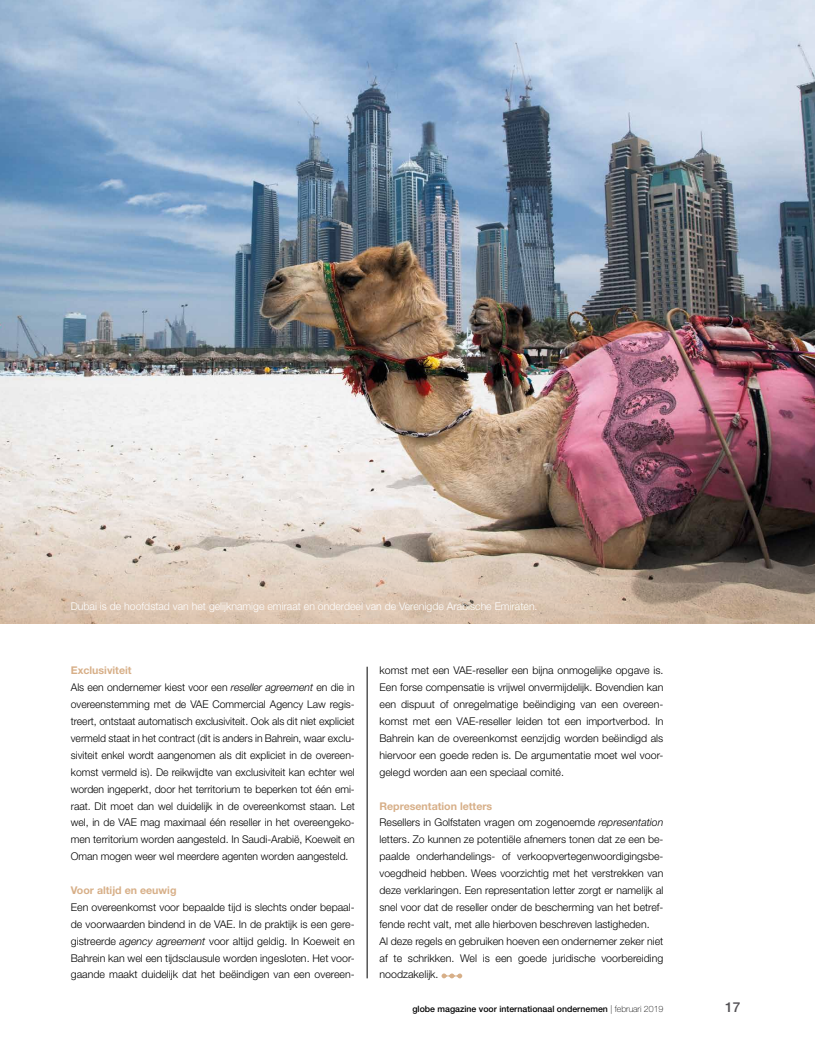
<style>
.page{position:relative;width:815px;height:1046px;background:#fff}
.page>*{position:absolute;margin:0;border:0;box-sizing:border-box;transform-origin:0 0}
.t1{font:500 13.75px "Helvetica Neue LT";color:#535155}
.t2{font:300 10.62px/16.9px "Helvetica Neue LT";letter-spacing:-.005em;color:#000}
.t3{font:300 10.62px "Helvetica Neue LT";color:#fff}
.t4{font:700 10.62px "Helvetica Neue LT";color:#d7af88}
.t5{font:500 8.75px "Helvetica Neue LT";color:#000}
.s1{font-weight:700;color:#d7af88}
.s2{font-style:italic}
.s3{font-weight:100}
</style>
<div class="page">
<img style="left:0;top:0;width:815px;height:504px">
<svg style="left:442px;top:973px;width:20px;height:5px"></svg>
<hr style="left:367px;top:666px;width:1px;height:312px;background:#000">
<svg style="left:0;top:504px;width:815px;height:119px;background:#bbaa9c"></svg>
<p class="t3" style="left:71px;top:599px;width:468px">Dubai is de hoofdstad van het gelijknamige emiraat en onderdeel van de Verenigde Arabische Emiraten.</p>
<p class="t2" style="left:71px;top:662px;width:285px"><span class="s1">Exclusiviteit<br></span>Als een ondernemer kiest voor een <span class="s2">reseller agreement</span> en die in overeenstemming met de VAE Commercial Agency Law regis&shy;treert, ontstaat automatisch exclusiviteit. Ook als dit niet expliciet vermeld staat in het contract (dit is anders in Bahrein, waar exclu&shy;siviteit enkel wordt aangenomen als dit expliciet in de overeen&shy;komst vermeld is). De reikwijdte van exclusiviteit kan echter wel worden ingeperkt, door het territorium te beperken tot één emi&shy;raat. Dit moet dan wel duidelijk in de overeenkomst staan. Let wel, in de VAE mag maximaal één reseller in het overeengeko&shy;men territorium worden aangesteld. In Saudi-Arabië, Koeweit en Oman mogen weer wel meerdere agenten worden aangesteld.</p>
<p class="t4" style="left:71px;top:883px;width:107px">Voor altijd en eeuwig</p>
<p class="t2" style="left:71px;top:898px;width:285px;text-align:justify">Een overeenkomst voor bepaalde tijd is slechts onder bepaal&shy;de voorwaarden bindend in de VAE. In de praktijk is een gere&shy;gistreerde <span class="s2">agency agreement</span> voor altijd geldig. In Koeweit en Bahrein kan wel een tijdsclausule worden ingesloten. Het voor&shy;gaande maakt duidelijk dat het beëindigen van een overeen-</p>
<p class="t2" style="left:380px;top:662px;width:285px;text-align:justify">komst met een VAE-reseller een bijna onmogelijke opgave is.<br>Een forse compensatie is vrijwel onvermijdelijk. Bovendien kan een dispuut of onregelmatige beëindiging van een overeen&shy;komst met een VAE-reseller leiden tot een importverbod. In Bahrein kan de overeenkomst eenzijdig worden beëindigd als hiervoor een goede reden is. De argumentatie moet wel voor&shy;gelegd worden aan een speciaal comité.</p>
<p class="t2" style="left:380px;top:797px;width:285px"><span class="s1">Representation letters<br></span>Resellers in Golfstaten vragen om zogenoemde <span class="s2">representation </span>letters. Zo kunnen ze potentiële afnemers tonen dat ze een be&shy;paalde onderhandelings- of verkoopvertegenwoordigingsbe&shy;voegdheid hebben. Wees voorzichtig met het verstrekken van deze verklaringen. Een representation letter zorgt er namelijk al snel voor dat de reseller onder de bescherming van het betref&shy;fende recht valt, met alle hierboven beschreven lastigheden.<br>Al deze regels en gebruiken hoeven een ondernemer zeker niet af te schrikken. Wel is een goede juridische voorbereiding noodzakelijk.</p>
<p class="t5" style="left:412px;top:1003px;width:252px">globe magazine voor internationaal ondernemen <span class="s3">| februari 2019</span></p>
<p class="t1" style="left:725px;top:999px;width:17px">17</p>
</div>
